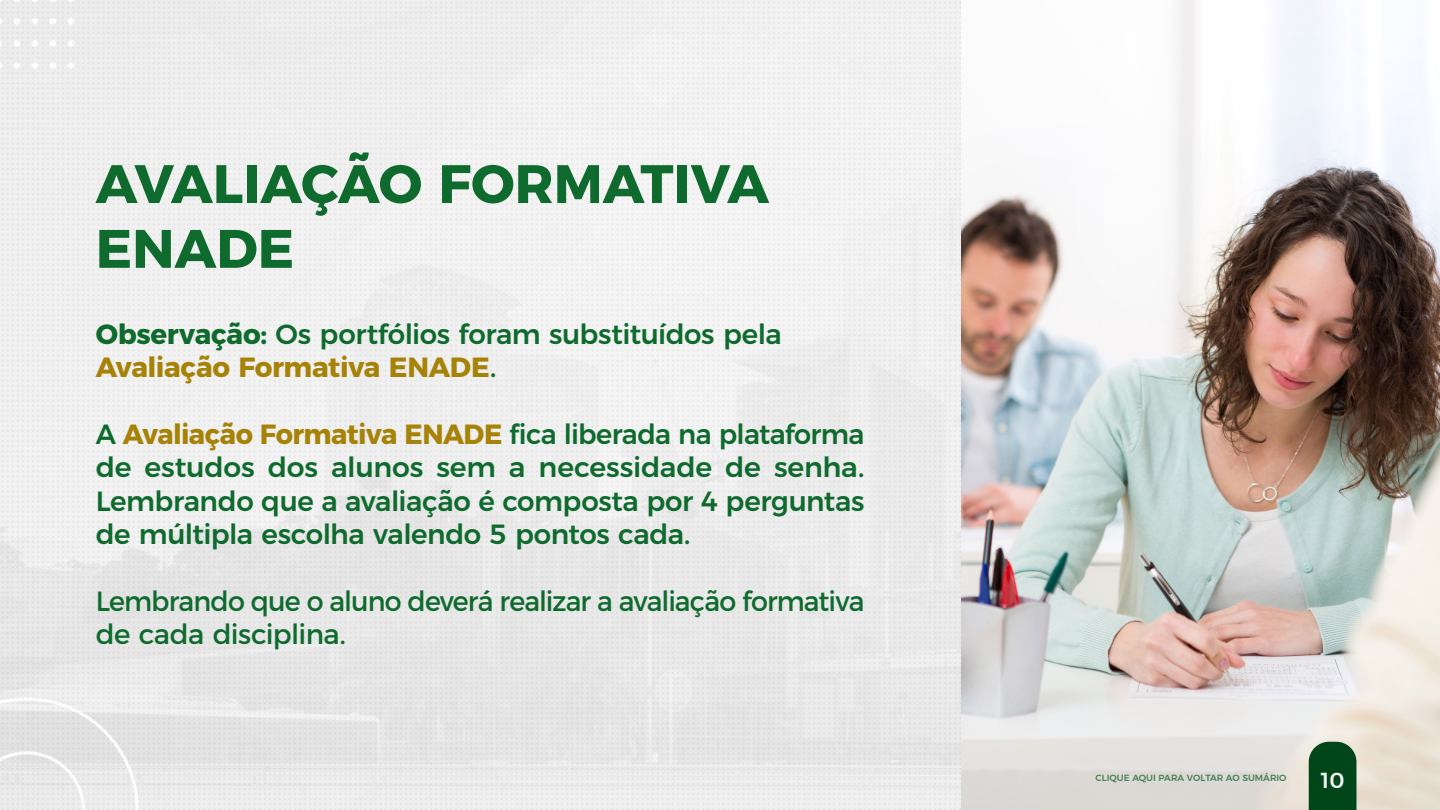
<style>
.page{position:relative;width:1440px;height:810px;background:#fff}
.page>*{position:absolute;margin:0;border:0;box-sizing:border-box;transform-origin:0 0}
.t1{font:700 54px/64.8px "Montserrat";color:#0e6a2d}
.t2{font:500 27.75px/33.3px "Montserrat";letter-spacing:-.015em;color:#0e6a2d}
.t3{font:27.75px/33.3px "Montserrat";letter-spacing:-.03em;color:#0e6a2d}
.t4{font:500 21.75px "Montserrat";color:#f2f2f2}
.t5{font:500 9px "Montserrat";color:#457d52}
.s1{font-weight:700}
.s2{font-weight:700;color:#a68207}
</style>
<div class="page">
<img style="left:0;top:0;width:962px;height:810px">
<img style="left:962px;top:0;width:478px;height:810px">
<div style="left:1309px;top:742px;width:47px;height:68px;background:#004618"></div>
<h1 class="t1" style="left:96px;top:147px;width:675px">AVALIAÇÃO FORMATIVA<br>ENADE</h1>
<p class="t2" style="left:96px;top:315px;width:688px"><span class="s1">Observação:</span> Os portfólios foram substituídos pela<br><span class="s2">Avaliação Formativa ENADE</span>.</p>
<p class="t2" style="left:96px;top:415px;width:770px;text-align:justify">A <span class="s2">Avaliação Formativa ENADE</span> fica liberada na plataforma de estudos dos alunos sem a necessidade de senha.<br>Lembrando que a avaliação é composta por 4 perguntas de múltipla escolha valendo 5 pontos cada.</p>
<p class="t3" style="left:96px;top:582px;width:770px">Lembrando que o aluno deverá realizar a avaliação formativa de cada disciplina.</p>
<p class="t5" style="left:1096px;top:771px;width:192px">CLIQUE AQUI PARA VOLTAR AO SUMÁRIO</p>
<p class="t4" style="left:1321px;top:763px;width:25px">10</p>
</div>
